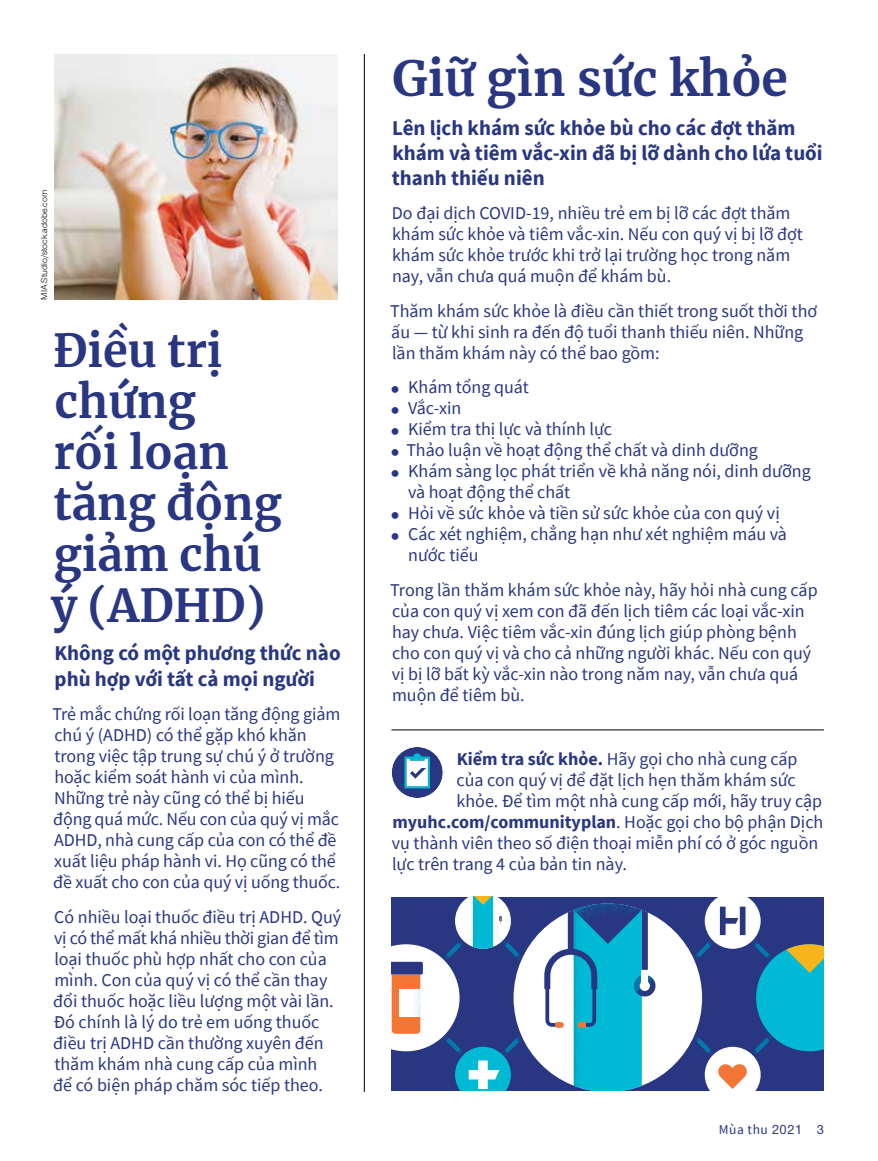
<style>
.page{position:relative;width:878px;height:1161px;background:#fff}
.page>*{position:absolute;margin:0;border:0;box-sizing:border-box;transform-origin:0 0}
.t1{font:700 48px "Merriweather";color:#293682}
.t2{font:700 45px/51px "Merriweather";color:#293682}
.t3{font:700 21px/25.2px "Source Sans Pro";color:#293682}
.t4{font:18px/21px "Source Sans Pro";color:#293682}
.t5{font:700 18px "Source Sans Pro";color:#293682}
.t6{font:13.5px "Source Sans Pro";letter-spacing:.04em;color:#293682}
.t7{font:9px "UHC Sans";color:#000}
.s1{font-weight:700}
.s2{font-weight:400}
.s3{font-family:"UHC Sans";font-weight:500}
</style>
<div class="page">
<hr style="left:364px;top:54px;width:1px;height:1038px;background:#000">
<img style="left:54px;top:54px;width:284px;height:246px">
<svg style="left:392px;top:897px;width:432px;height:194px"></svg>
<div style="left:639px;top:981px;width:11px;height:10px;background:#fff;border-radius:50%"></div>
<div style="left:641px;top:970px;width:6px;height:13px;background:#fff"></div>
<hr style="left:391px;top:730px;width:433px;height:1px;background:#000">
<div style="left:391px;top:747px;width:52px;height:51px;background:#293682;border-radius:50%"></div>
<svg style="left:404px;top:753px;width:26px;height:35px"></svg>
<p class="t7" style="left:38px;top:300px;width:111px;rotate:-90deg">MIA Studio/stock.adobe.com</p>
<h2 class="t2" style="left:51px;top:324px;width:232px">Điều trị chứng<br>rối loạn tăng động giảm chú ý (ADHD)</h2>
<p class="t3" style="left:54px;top:641px;width:288px">Không có một phương thức nào phù hợp với tất cả mọi người</p>
<p class="t4" style="left:52px;top:704px;width:289px">Trẻ mắc chứng rối loạn tăng động giảm chú ý (ADHD) có thể gặp khó khăn trong việc tập trung sự chú ý ở trường hoặc kiểm soát hành vi của mình.<br>Những trẻ này cũng có thể bị hiếu động quá mức. Nếu con của quý vị mắc ADHD, nhà cung cấp của con có thể đề xuất liệu pháp hành vi. Họ cũng có thể đề xuất cho con của quý vị uống thuốc.</p>
<p class="t4" style="left:53px;top:906px;width:289px">Có nhiều loại thuốc điều trị ADHD. Quý vị có thể mất khá nhiều thời gian để tìm loại thuốc phù hợp nhất cho con của mình. Con của quý vị có thể cần thay đổi thuốc hoặc liều lượng một vài lần.<br>Đó chính là lý do trẻ em uống thuốc điều trị ADHD cần thường xuyên đến thăm khám nhà cung cấp của mình<br>để có biện pháp chăm sóc tiếp theo.</p>
<h1 class="t1" style="left:392px;top:45px;width:397px">Giữ gìn sức khỏe</h1>
<p class="t3" style="left:392px;top:115px;width:432px">Lên lịch khám sức khỏe bù cho các đợt thăm khám và tiêm vắc‑xin đã bị lỡ dành cho lứa tuổi thanh thiếu niên</p>
<p class="t4" style="left:392px;top:203px;width:412px">Do đại dịch COVID‑19, nhiều trẻ em bị lỡ các đợt thăm khám sức khỏe và tiêm vắc‑xin. Nếu con quý vị bị lỡ đợt khám sức khỏe trước khi trở lại trường học trong năm nay, vẫn chưa quá muộn để khám bù.</p>
<p class="t4" style="left:390px;top:300px;width:428px">Thăm khám sức khỏe là điều cần thiết trong suốt thời thơ ấu — từ khi sinh ra đến độ tuổi thanh thiếu niên. Những lần thăm khám này có thể bao gồm:</p>
<p class="t4" style="left:406px;top:377px;width:406px">Khám tổng quát<br>Vắc‑xin<br>Kiểm tra thị lực và thính lực<br>Thảo luận về hoạt động thể chất và dinh dưỡng<br>Khám sàng lọc phát triển về khả năng nói, dinh dưỡng và hoạt động thể chất<br>Hỏi về sức khỏe và tiền sử sức khỏe của con quý vị<br>Các xét nghiệm, chẳng hạn như xét nghiệm máu và nước tiểu</p>
<p class="t4" style="left:390px;top:579px;width:429px">Trong lần thăm khám sức khỏe này, hãy hỏi nhà cung cấp của con quý vị xem con đã đến lịch tiêm các loại vắc‑xin hay chưa. Việc tiêm vắc‑xin đúng lịch giúp phòng bệnh cho con quý vị và cho cả những người khác. Nếu con quý vị bị lỡ bất kỳ vắc-xin nào trong năm nay, vẫn chưa quá muộn để tiêm bù.</p>
<p class="t4" style="left:456px;top:748px;width:342px"><span class="s1">Kiểm tra sức khỏe.</span> Hãy gọi cho nhà cung cấp</p>
<p class="t4" style="left:456px;top:769px;width:341px">của con quý vị để đặt lịch hẹn thăm khám sức</p>
<p class="t4" style="left:456px;top:790px;width:367px">khỏe. Để tìm một nhà cung cấp mới, hãy truy cập</p>
<p class="t5" style="left:392px;top:810px;width:432px">myuhc.com/communityplan<span class="s2">. Hoặc gọi cho bộ phận Dịch</span></p>
<p class="t4" style="left:392px;top:832px;width:428px">vụ thành viên theo số điện thoại miễn phí có ở góc nguồn</p>
<p class="t4" style="left:392px;top:853px;width:236px">lực trên trang 4 của bản tin này.</p>
<p class="t6" style="left:718px;top:1121px;width:107px">Mùa thu <span class="s3">2021 3</span></p>
</div>
